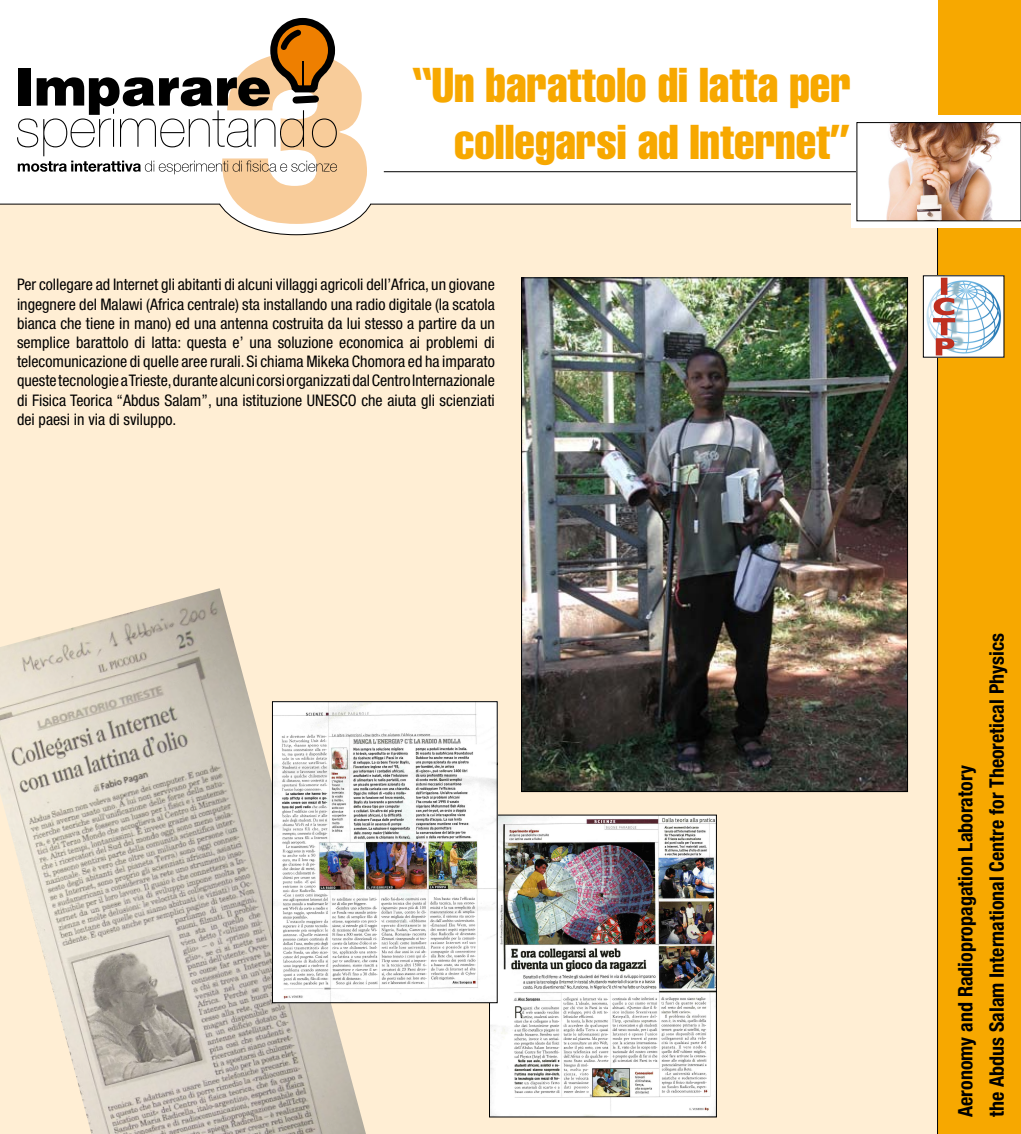
<style>
.page{position:relative;width:1021px;height:1134px;background:#fff}
.page>*{position:absolute;margin:0;border:0;box-sizing:border-box;transform-origin:0 0}
.t1{font:extra-condensed 48px/57.6px "Helvetica";color:#f7a800;text-align:right}
.t2{font:700 condensed 20px/31.6px "Helvetica Neue";color:#000}
.t3{font:condensed 16px/19.2px "Helvetica Neue";color:#000;text-align:justify}
</style>
<div class="page">
<div style="left:938px;top:0;width:82px;height:1134px;background:#f7a800"></div>
<div style="left:0;top:204px;width:937px;height:930px;background:#ffeed4"></div>
<div style="left:851px;top:116px;width:169px;height:112px;background:#fff"></div>
<svg style="left:17px;top:17px;width:350px;height:207px"></svg>
<hr style="left:384px;top:171px;width:619px;height:1px;background:#000">
<img style="left:858px;top:124px;width:145px;height:95px">
<div style="left:856px;top:122px;width:164px;height:99px;border:1px solid #000"></div>
<img style="left:925px;top:278px;width:77px;height:77px">
<img style="left:523px;top:280px;width:382px;height:510px">
<img style="left:0;top:588px;width:368px;height:546px">
<img style="left:491px;top:817px;width:223px;height:298px">
<img style="left:274px;top:703px;width:221px;height:298px">
<div style="left:272px;top:701px;width:225px;height:302px;border:1px solid #000"></div>
<h1 class="t1" style="left:411px;top:55px;width:441px">“Un barattolo di latta per collegarsi ad Internet”</h1>
<p class="t3" style="left:17px;top:275px;width:479px">Per collegare ad Internet gli abitanti di alcuni villaggi agricoli dell’Africa, un giovane ingegnere del Malawi (Africa centrale) sta installando una radio digitale (la scatola bianca che tiene in mano) ed una antenna costruita da lui stesso a partire da un semplice barattolo di latta: questa e’ una soluzione economica ai problemi di telecomunicazione di quelle aree rurali. Si chiama Mikeka Chomora ed ha imparato queste tecnologie a Trieste, durante alcuni corsi organizzati dal Centro Internazionale di Fisica Teorica “Abdus Salam”, una istituzione UNESCO che aiuta gli scienziati dei paesi in via di sviluppo.</p>
<p class="t2" style="left:949px;top:1117px;width:485px;rotate:-90deg">Aeronomy and Radiopropagation Laboratory<br>the Abdus Salam International Centre for Theoretical Physics</p>
</div>
